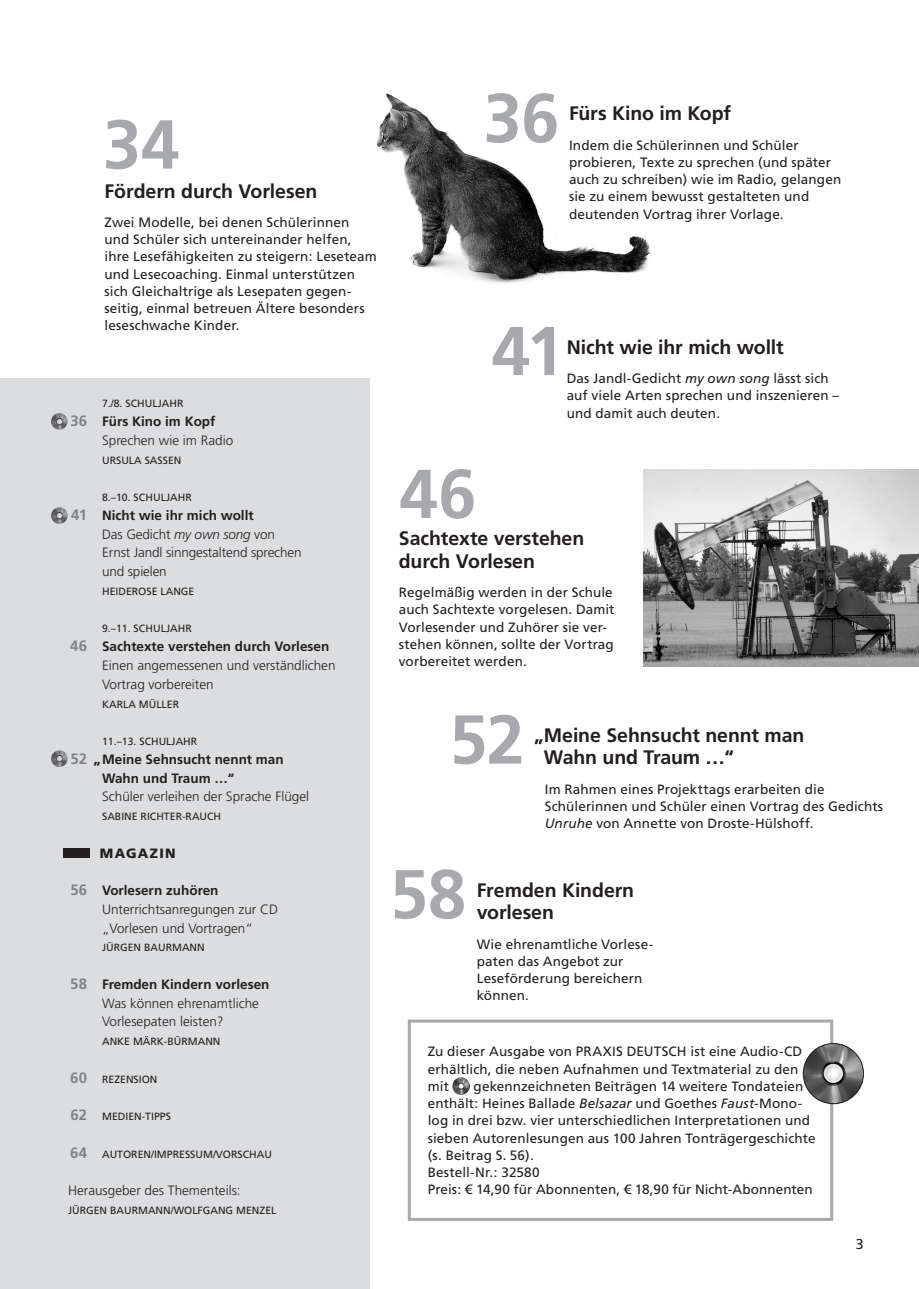
<style>
.page{position:relative;width:919px;height:1289px;background:#fff}
.page>*{position:absolute;margin:0;border:0;box-sizing:border-box;transform-origin:0 0}
.t1{font:700 69px "Frutiger LT Std";letter-spacing:-.01em;color:#a8a9ad}
.t2{font:700 19.5px/22.5px "Frutiger LT Std";letter-spacing:-.005em;color:#231f20}
.t3{font:14.25px "Frutiger LT Std";color:#231f20}
.t4{font:13.5px/17.2px "Frutiger LT Std";letter-spacing:.01em;color:#231f20}
.t5{font:300 13.5px/18.8px "Frutiger LT Std";color:#231f20}
.t6{font:700 13.5px/18.8px "Frutiger LT Std";color:#231f20}
.t7{font:900 13.5px "Frutiger LT Std";letter-spacing:.095em;color:#231f20}
.t8{font:10.5px "Frutiger LT Std";color:#231f20}
.s1{font-weight:700;font-size:15px;color:#808285}
.s2{font-weight:700}
.s3{font-style:italic}
.s4{font-size:15px;color:#808285}
.s5{font-size:15px}
</style>
<div class="page">
<img style="left:376px;top:93px;width:275px;height:190px">
<div style="left:0;top:378px;width:370px;height:910px;background:#dcdddf"></div>
<div style="left:63px;top:848px;width:26px;height:9px;background:#231f20"></div>
<img style="left:643px;top:469px;width:275px;height:197px">
<img style="left:452px;top:1077px;width:17px;height:17px">
<div style="left:408px;top:1019px;width:425px;height:201px;border:3px solid #a8a9ad"></div>
<img style="left:803px;top:1043px;width:60px;height:60px;border-radius:50%">
<div style="left:803px;top:1043px;width:60px;height:60px;border:1px solid #231f20;border-radius:50%"></div>
<img style="left:51px;top:750px;width:17px;height:17px;border-radius:50%">
<img style="left:51px;top:413px;width:17px;height:16px;border-radius:50%">
<img style="left:51px;top:507px;width:17px;height:17px;border-radius:50%">
<h1 class="t1" style="left:103px;top:104px;width:78px">34</h1>
<h2 class="t2" style="left:104px;top:180px;width:214px">Fördern durch Vorlesen</h2>
<p class="t4" style="left:104px;top:213px;width:274px">Zwei Modelle, bei denen Schülerinnen und Schüler sich untereinander helfen, ihre Lesefähigkeiten zu steigern: Leseteam und Lesecoaching. Einmal unterstützen sich Gleichaltrige als Lesepaten gegen&shy;seitig, einmal betreuen Ältere besonders leseschwache Kinder.</p>
<p class="t8" style="left:102px;top:397px;width:83px">7./8. SCHULJAHR</p>
<p class="t5" style="left:102px;top:412px;width:133px;text-indent:-32px"><span class="s1">36</span> <span class="s2">Fürs Kino im Kopf<br></span>Sprechen wie im Radio</p>
<p class="t8" style="left:102px;top:454px;width:81px">URSULA SASSEN</p>
<p class="t8" style="left:102px;top:491px;width:91px">8.–10. SCHULJAHR</p>
<p class="t5" style="left:102px;top:506px;width:201px;text-indent:-31px"><span class="s1">41</span> <span class="s2">Nicht wie ihr mich wollt<br></span>Das Gedicht <span class="s3">my own song</span> von<br>Ernst Jandl sinngestaltend sprechen und spielen</p>
<p class="t8" style="left:102px;top:585px;width:94px">HEIDEROSE LANGE</p>
<p class="t8" style="left:102px;top:622px;width:91px">9.–11. SCHULJAHR</p>
<p class="t5" style="left:102px;top:637px;width:235px;text-indent:-32px"><span class="s1">46</span> <span class="s2">Sachtexte verstehen durch Vorlesen<br></span>Einen angemessenen und verständlichen<br>Vortrag vorbereiten</p>
<p class="t8" style="left:102px;top:697px;width:78px">KARLA MÜLLER</p>
<p class="t8" style="left:102px;top:735px;width:97px">11.–13. SCHULJAHR</p>
<p class="t6" style="left:102px;top:749px;width:183px;text-indent:-32px"><span class="s4">52</span> <span class="s5">„</span> Meine Sehnsucht nennt man<br>Wahn und Traum …“</p>
<p class="t5" style="left:102px;top:787px;width:209px">Schüler verleihen der Sprache Flügel</p>
<p class="t8" style="left:102px;top:810px;width:120px">SABINE RICHTER-RAUCH</p>
<p class="t7" style="left:100px;top:844px;width:77px">MAGAZIN</p>
<p class="t5" style="left:102px;top:881px;width:178px;text-indent:-32px"><span class="s1">56</span> <span class="s2">Vorlesern zuhören<br></span>Unterrichtsanregungen zur CD „Vorlesen und Vortragen“</p>
<p class="t8" style="left:102px;top:941px;width:104px">JÜRGEN BAURMANN</p>
<p class="t5" style="left:102px;top:975px;width:169px;text-indent:-32px"><span class="s1">58</span> <span class="s2">Fremden Kindern vorlesen<br></span>Was können ehrenamtliche<br>Vorlesepaten leisten?</p>
<p class="t8" style="left:102px;top:1035px;width:120px">ANKE MÄRK-BÜRMANN</p>
<p class="t8" style="left:70px;top:1072px;width:89px"><span class="s1">60</span> REZENSION</p>
<p class="t8" style="left:70px;top:1110px;width:102px"><span class="s1">62</span> MEDIEN-TIPPS</p>
<p class="t8" style="left:70px;top:1147px;width:203px"><span class="s1">64</span> AUTOREN/IMPRESSUM/VORSCHAU</p>
<p class="t5" style="left:68px;top:1181px;width:174px">Herausgeber des Thementeils:</p>
<p class="t8" style="left:68px;top:1204px;width:210px">JÜRGEN BAURMANN/WOLFGANG MENZEL</p>
<h1 class="t1" style="left:483px;top:78px;width:78px">36</h1>
<h2 class="t2" style="left:569px;top:102px;width:164px">Fürs Kino im Kopf</h2>
<p class="t4" style="left:569px;top:136px;width:274px">Indem die Schülerinnen und Schüler probieren, Texte zu sprechen (und später auch zu schreiben) wie im Radio, gelangen sie zu einem bewusst gestalteten und deutenden Vortrag ihrer Vorlage.</p>
<h1 class="t1" style="left:491px;top:310px;width:74px">41</h1>
<h2 class="t2" style="left:566px;top:336px;width:218px">Nicht wie ihr mich wollt</h2>
<p class="t4" style="left:566px;top:370px;width:274px">Das Jandl-Gedicht <span class="s3">my own song</span> lässt sich auf viele Arten sprechen und inszenieren – und damit auch deuten.</p>
<h1 class="t1" style="left:399px;top:453px;width:79px">46</h1>
<h2 class="t2" style="left:399px;top:527px;width:187px">Sachtexte verstehen durch Vorlesen</h2>
<p class="t4" style="left:399px;top:584px;width:217px">Regelmäßig werden in der Schule auch Sachtexte vorgelesen. Damit<br>Vorlesender und Zuhörer sie ver&shy;stehen können, sollte der Vortrag vorbereitet werden.</p>
<h1 class="t1" style="left:449px;top:699px;width:77px">52</h1>
<h2 class="t2" style="left:543px;top:724px;width:262px;text-indent:-10px">„ Meine Sehnsucht nennt man<br>Wahn und Traum …“</h2>
<p class="t4" style="left:544px;top:780px;width:340px">Im Rahmen eines Projekttags erarbeiten die<br>Schülerinnen und Schüler einen Vortrag des Gedichts<br><span class="s3">Unruhe</span> von Annette von Droste-Hülshoff.</p>
<h1 class="t1" style="left:390px;top:853px;width:78px">58</h1>
<h2 class="t2" style="left:477px;top:879px;width:159px">Fremden Kindern vorlesen</h2>
<p class="t4" style="left:477px;top:935px;width:178px">Wie ehrenamtliche Vorlese&shy;paten das Angebot zur<br>Leseförderung bereichern können.</p>
<p class="t4" style="left:428px;top:1042px;width:376px">Zu dieser Ausgabe von PRAXIS DEUTSCH ist eine Audio-CD erhältlich, die neben Aufnahmen und Textmaterial zu den mit</p>
<p class="t4" style="left:428px;top:1077px;width:389px;text-indent:46px">gekennzeichneten Beiträgen 14 weitere Tondateien enthält: Heines Ballade <span class="s3">Belsazar</span> und Goethes <span class="s3">Faust</span>-Mono&shy;log in drei bzw. vier unterschiedlichen Interpretationen und sieben Autorenlesungen aus 100 Jahren Tonträgergeschichte (s. Beitrag S. 56).<br>Bestell-Nr.: 32580<br>Preis: € 14,90 für Abonnenten, € 18,90 für Nicht-Abonnenten</p>
<p class="t3" style="left:855px;top:1235px;width:9px">3</p>
</div>
